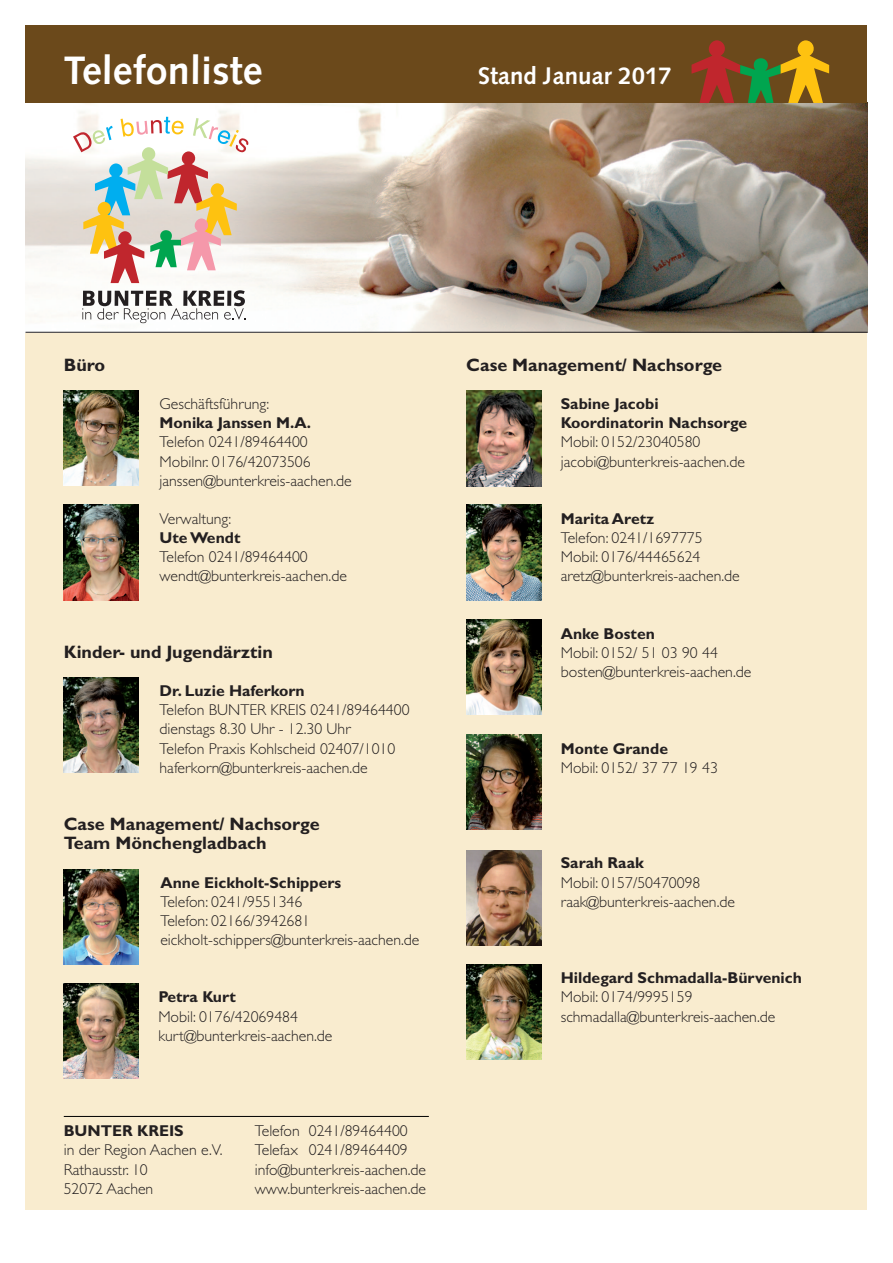
<style>
.page{position:relative;width:893px;height:1263px;background:#fff}
.page>*{position:absolute;margin:0;border:0;box-sizing:border-box;transform-origin:0 0}
.headline_17_9{font:700 39.6px "Syntax";color:#fff}
.headline_17_9-2{font:700 24px "Syntax";color:#fff}
.headline_17_9-3{font:700 18px "Gill Sans";color:#231f20}
.Fließtext_Gill_Sans{font:300 15.75px "Gill Sans";color:#231f20}
.Fließtext_Gill_Sans-2{font:700 15.75px "Gill Sans";color:#231f20}
</style>
<div class="page">
<div style="left:26px;top:26px;width:841px;height:1184px;background:#f9eccf"></div>
<img style="left:26px;top:103px;width:841px;height:229px">
<div style="left:26px;top:26px;width:841px;height:77px;background:#6b491b"></div>
<svg style="left:692px;top:40px;width:137px;height:63px"></svg>
<hr style="left:26px;top:332px;width:841px;height:1px;background:#231f20">
<svg style="left:82px;top:290px;width:164px;height:33px;background:#bbbab9"></svg>
<svg style="left:73px;top:117px;width:175px;height:166px;background:#dfd3c2"></svg>
<img style="left:64px;top:390px;width:75px;height:96px">
<img style="left:466px;top:505px;width:75px;height:95px">
<img style="left:64px;top:505px;width:75px;height:95px">
<img style="left:64px;top:677px;width:75px;height:96px">
<img style="left:466px;top:391px;width:75px;height:95px">
<img style="left:466px;top:850px;width:75px;height:96px">
<img style="left:466px;top:620px;width:75px;height:94px">
<img style="left:466px;top:734px;width:75px;height:95px">
<img style="left:466px;top:964px;width:75px;height:96px">
<img style="left:64px;top:869px;width:75px;height:95px">
<img style="left:64px;top:983px;width:75px;height:96px">
<hr style="left:64px;top:1116px;width:365px;height:1px;background:#000">
<p class="headline_17_9" style="left:64px;top:47px;width:200px">Telefonliste</p>
<p class="headline_17_9-2" style="left:478px;top:62px;width:195px">Stand Januar 2017</p>
<p class="headline_17_9-3" style="left:64px;top:354px;width:43px">Büro</p>
<p class="Fließtext_Gill_Sans" style="left:160px;top:395px;width:111px">Geschäftsführung:</p>
<p class="Fließtext_Gill_Sans-2" style="left:160px;top:414px;width:153px">Monika Janssen M.A.</p>
<p class="Fließtext_Gill_Sans" style="left:160px;top:433px;width:150px">Telefon 0241/89464400</p>
<p class="Fließtext_Gill_Sans" style="left:160px;top:452px;width:153px">Mobilnr. 0176/42073506</p>
<p class="Fließtext_Gill_Sans" style="left:160px;top:472px;width:194px">janssen@bunterkreis-aachen.de</p>
<p class="Fließtext_Gill_Sans" style="left:160px;top:510px;width:73px">Verwaltung:</p>
<p class="Fließtext_Gill_Sans-2" style="left:160px;top:528px;width:82px">Ute Wendt</p>
<p class="Fließtext_Gill_Sans" style="left:160px;top:548px;width:150px">Telefon 0241/89464400</p>
<p class="Fließtext_Gill_Sans" style="left:160px;top:567px;width:189px">wendt@bunterkreis-aachen.de</p>
<p class="headline_17_9-3" style="left:64px;top:641px;width:211px">Kinder- und Jugendärztin</p>
<p class="Fließtext_Gill_Sans-2" style="left:160px;top:681px;width:147px">Dr. Luzie Haferkorn</p>
<p class="Fließtext_Gill_Sans" style="left:160px;top:701px;width:251px">Telefon BUNTER KREIS 0241/89464400</p>
<p class="Fließtext_Gill_Sans" style="left:160px;top:720px;width:193px">dienstags 8.30 Uhr - 12.30 Uhr</p>
<p class="Fließtext_Gill_Sans" style="left:160px;top:739px;width:237px">Telefon Praxis Kohlscheid 02407/1010</p>
<p class="Fließtext_Gill_Sans" style="left:160px;top:759px;width:210px">haferkorn@bunterkreis-aachen.de</p>
<p class="headline_17_9-3" style="left:64px;top:813px;width:257px">Case Management/ Nachsorge</p>
<p class="headline_17_9-3" style="left:64px;top:832px;width:204px">Team Mönchengladbach</p>
<p class="Fließtext_Gill_Sans-2" style="left:160px;top:873px;width:182px">Anne Eickholt-Schippers</p>
<p class="Fließtext_Gill_Sans" style="left:160px;top:892px;width:143px">Telefon: 0241/9551346</p>
<p class="Fließtext_Gill_Sans" style="left:160px;top:912px;width:151px">Telefon: 02166/3942681</p>
<p class="Fließtext_Gill_Sans" style="left:160px;top:931px;width:261px">eickholt-schippers@bunterkreis-aachen.de</p>
<p class="Fließtext_Gill_Sans-2" style="left:158px;top:988px;width:79px">Petra Kurt</p>
<p class="Fließtext_Gill_Sans" style="left:158px;top:1007px;width:141px">Mobil: 0176/42069484</p>
<p class="Fließtext_Gill_Sans" style="left:158px;top:1026px;width:176px">kurt@bunterkreis-aachen.de</p>
<p class="Fließtext_Gill_Sans-2" style="left:64px;top:1122px;width:122px">BUNTER KREIS</p>
<p class="Fließtext_Gill_Sans" style="left:64px;top:1141px;width:160px">in der Region Aachen e.V.</p>
<p class="Fließtext_Gill_Sans" style="left:64px;top:1160px;width:86px">Rathausstr. 10</p>
<p class="Fließtext_Gill_Sans" style="left:64px;top:1179px;width:91px">52072 Aachen</p>
<p class="Fließtext_Gill_Sans" style="left:255px;top:1122px;width:154px">Telefon 0241/89464400</p>
<p class="Fließtext_Gill_Sans" style="left:255px;top:1141px;width:154px">Telefax 0241/89464409</p>
<p class="Fließtext_Gill_Sans" style="left:255px;top:1160px;width:173px">info@bunterkreis-aachen.de</p>
<p class="Fließtext_Gill_Sans" style="left:255px;top:1179px;width:173px">www.bunterkreis-aachen.de</p>
<p class="headline_17_9-3" style="left:466px;top:354px;width:257px">Case Management/ Nachsorge</p>
<p class="Fließtext_Gill_Sans-2" style="left:561px;top:394px;width:99px">Sabine Jacobi</p>
<p class="Fließtext_Gill_Sans-2" style="left:561px;top:414px;width:188px">Koordinatorin Nachsorge</p>
<p class="Fließtext_Gill_Sans" style="left:561px;top:433px;width:141px">Mobil: 0152/23040580</p>
<p class="Fließtext_Gill_Sans" style="left:561px;top:452px;width:186px">jacobi@bunterkreis-aachen.de</p>
<p class="Fließtext_Gill_Sans-2" style="left:561px;top:509px;width:95px">Marita Aretz</p>
<p class="Fließtext_Gill_Sans" style="left:561px;top:529px;width:143px">Telefon: 0241/1697775</p>
<p class="Fließtext_Gill_Sans" style="left:561px;top:548px;width:141px">Mobil: 0176/44465624</p>
<p class="Fließtext_Gill_Sans" style="left:561px;top:567px;width:180px">aretz@bunterkreis-aachen.de</p>
<p class="Fließtext_Gill_Sans-2" style="left:561px;top:624px;width:96px">Anke Bosten</p>
<p class="Fließtext_Gill_Sans" style="left:561px;top:644px;width:159px">Mobil: 0152/ 51 03 90 44</p>
<p class="Fließtext_Gill_Sans" style="left:561px;top:663px;width:192px">bosten@bunterkreis-aachen.de</p>
<p class="Fließtext_Gill_Sans-2" style="left:561px;top:739px;width:109px">Monte Grande</p>
<p class="Fließtext_Gill_Sans" style="left:561px;top:759px;width:159px">Mobil: 0152/ 37 77 19 43</p>
<p class="Fließtext_Gill_Sans-2" style="left:561px;top:854px;width:84px">Sarah Raak</p>
<p class="Fließtext_Gill_Sans" style="left:561px;top:873px;width:141px">Mobil: 0157/50470098</p>
<p class="Fließtext_Gill_Sans" style="left:561px;top:892px;width:176px">raak@bunterkreis-aachen.de</p>
<p class="Fließtext_Gill_Sans-2" style="left:561px;top:968px;width:243px">Hildegard Schmadalla-Bürvenich</p>
<p class="Fließtext_Gill_Sans" style="left:561px;top:988px;width:133px">Mobil: 0174/9995159</p>
<p class="Fließtext_Gill_Sans" style="left:561px;top:1007px;width:216px">schmadalla@bunterkreis-aachen.de</p>
</div>
